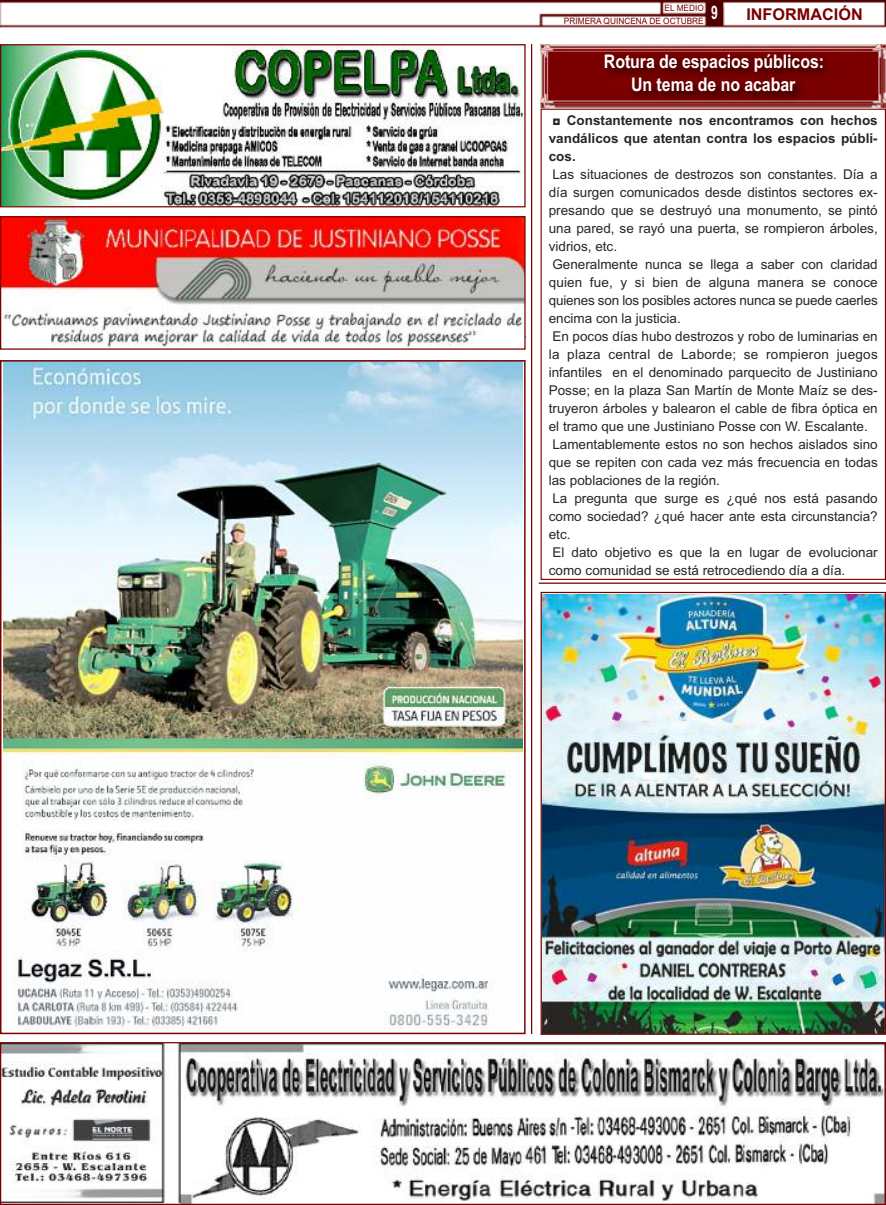
<style>
.page{position:relative;width:886px;height:1205px;background:#fff}
.page>*{position:absolute;margin:0;border:0;box-sizing:border-box;transform-origin:0 0}
.t1{font:700 18.75px/22.5px "Arial";letter-spacing:-.005em;color:#fff;text-align:center;scale:.85 1}
.t2{font:700 16.25px "Arial";color:#7a0000}
.t3{font:13.5px/18px "Arial";color:#272627}
.t4{font:700 13.5px/18px "Arial";color:#272627;text-align:justify}
.t5{font:8.75px/13.4px "Arial";color:#7a0000;scale:.95 1}
</style>
<div class="page">
<img style="left:0;top:0;width:886px;height:27px">
<img style="left:2px;top:1044px;width:882px;height:159px">
<div style="left:0;top:1042px;width:886px;height:163px;border:1px solid #7a0000"></div>
<hr style="left:531px;top:44px;width:1px;height:990px;background:#7a0000">
<img style="left:3px;top:363px;width:519px;height:666px">
<div style="left:0;top:360px;width:525px;height:674px;border:2px solid #7a0000"></div>
<hr style="left:0;top:336px;width:526px;height:1px;background:#7a0000">
<img style="left:540px;top:108px;width:346px;height:1px">
<img style="left:540px;top:44px;width:346px;height:64px">
<img style="left:542px;top:594px;width:342px;height:439px">
<div style="left:540px;top:592px;width:346px;height:443px;border:1px solid #7a0000"></div>
<hr style="left:539px;top:582px;width:347px;height:2px;background:#7a0000">
<img style="left:2px;top:218px;width:521px;height:129px">
<div style="left:0;top:216px;width:525px;height:134px;border:1px solid #7a0000"></div>
<img style="left:2px;top:46px;width:521px;height:159px">
<div style="left:0;top:44px;width:525px;height:163px;border:1px solid #7a0000"></div>
<p class="t5" style="left:564px;top:1px;width:163px;text-indent:101px">EL MEDIO<br>PRIMERA QUINCENA DE OCTUBRE <sup>9</sup></p>
<h1 class="t1" style="left:604px;top:51px;width:260px">Rotura de espacios públicos: un tema de no acabar</h1>
<p class="t4" style="left:549px;top:111px;width:330px">◘ Constantemente nos encontramos con hechos vandálicos que atentan contra los espacios públi&shy;cos.</p>
<p class="t3" style="left:549px;top:165px;width:330px">Las situaciones de destrozos son constantes. Día a día surgen comunicados desde distintos sectores ex&shy;presando que se destruyó una monumento, se pintó una pared, se rayó una puerta, se rompieron árboles, vidrios, etc.<br>Generalmente nunca se llega a saber con claridad quien fue, y si bien de alguna manera se conoce quienes son los posibles actores nunca se puede caerles encima con la justicia.<br>En pocos días hubo destrozos y robo de luminarias en la plaza central de Laborde; se rompieron juegos infantiles en el denominado parquecito de Justiniano Posse; en la plaza San Martín de Monte Maíz se des&shy;truyeron árboles y balearon el cable de fibra óptica en el tramo que une Justiniano Posse con W. Escalante.<br>Lamentablemente estos no son hechos aislados sino que se repiten con cada vez más frecuencia en todas las poblaciones de la región.<br>La pregunta que surge es ¿qué nos está pasando como sociedad? ¿qué hacer ante esta circunstancia? etc.<br>El dato objetivo es que la en lugar de evolucionar como comunidad se está retrocediendo día a día.</p>
<p class="t2" style="left:746px;top:5px;width:118px">infoRmaCión</p>
</div>
